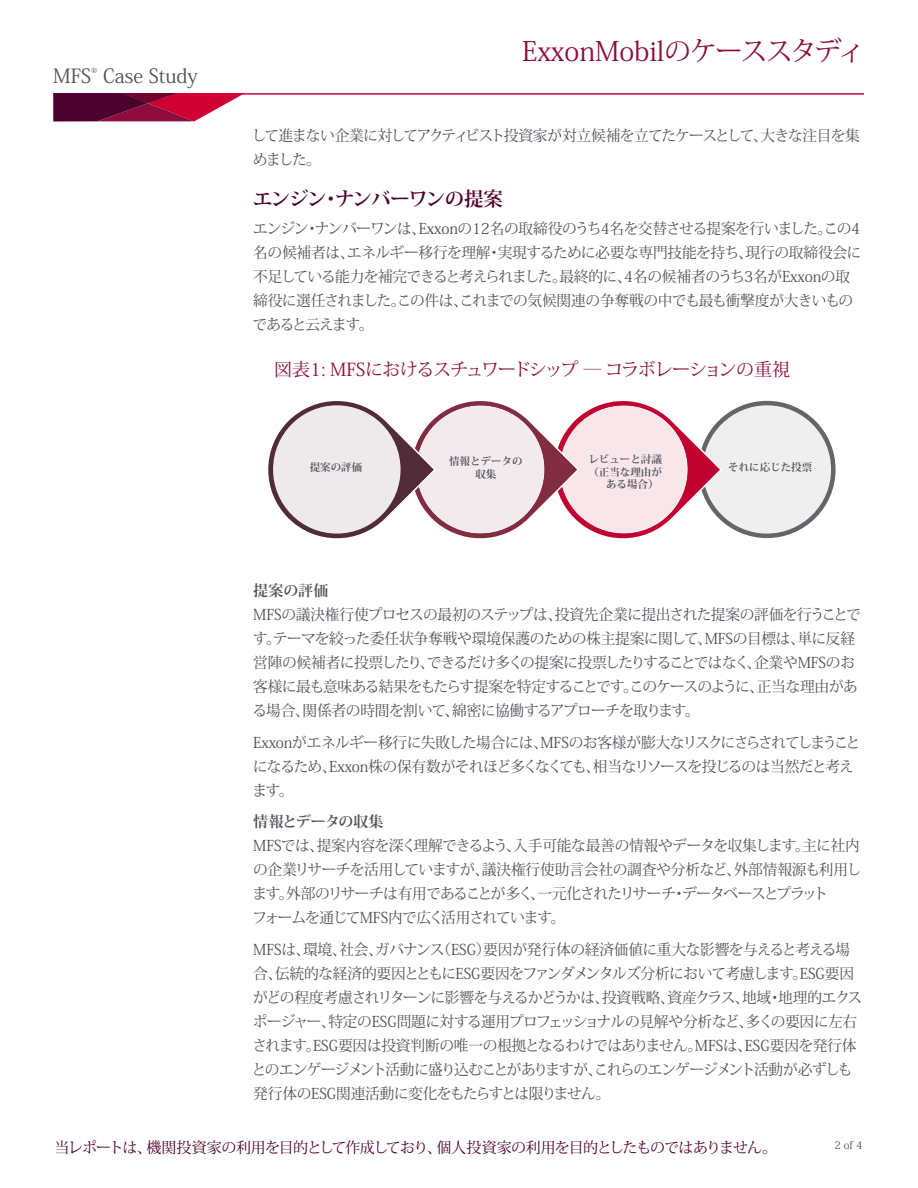
<style>
.page{position:relative;width:918px;height:1188px;background:#fff}
.page>*{position:absolute;margin:0;border:0;box-sizing:border-box;transform-origin:0 0}
.t1{font:27px "Koz Min Pr 6 N";color:#8e0d3d}
.t2{font:700 19.5px "Koz Min Pr 6 N";letter-spacing:-.07em;color:#4c002c}
.t3{font:19.5px "Koz Min Pr 6 N";letter-spacing:-.005em;color:#4e5059}
.t4{font:18px "Koz Min Pro";letter-spacing:-.07em;color:#8e0d3d}
.t5{font:15px/24px "Koz Min Pr 6 N";letter-spacing:-.04em;color:#4e5059}
.t6{font:15px "Koz Min Pr 6 N";letter-spacing:-.055em;color:#4c002c}
.t7{font:15px/24px "Koz Min Pr 6 N";letter-spacing:-.06em;color:#4e5059}
.t8{font:700 15px "Koz Min Pr 6 N";letter-spacing:-.035em;color:#4e5059}
.t9{font:700 15px "Koz Min Pr 6 N";letter-spacing:-.01em;color:#4e5059}
.t10{font:700 10.5px/12.6px "Koz Min Pr 6 N";color:#4e5059;text-align:center}
.t11{font:10.5px "Koz Min Pr 6 N";color:#4e5059}
.t12{font:8.25px "Koz Min Pr 6 N";color:#4e5059}
</style>
<div class="page">
<hr style="left:53px;top:93px;width:811px;height:2px;background:#d10034">
<svg style="left:53px;top:93px;width:192px;height:29px"></svg>
<svg style="left:698px;top:400px;width:138px;height:139px"></svg>
<div style="left:702px;top:405px;width:130px;height:129px;background:#efeff0;border-radius:50%"></div>
<svg style="left:268px;top:401px;width:455px;height:138px"></svg>
<div style="left:272px;top:405px;width:129px;height:129px;background:#eeeaeb;border-radius:50%"></div>
<h2 class="t3" style="left:53px;top:65px;width:39px">MFS</h2>
<p class="t12" style="left:91px;top:67px;width:8px">®</p>
<h2 class="t3" style="left:103px;top:65px;width:96px">Case Study</h2>
<h1 class="t1" style="left:522px;top:36px;width:344px">ExxonMobilのケーススタディ</h1>
<p class="t7" style="left:252px;top:124px;width:609px">して進まない企業に対してアクティビスト投資家が対立候補を立てたケースとして、大きな注目を集めました。</p>
<h2 class="t2" style="left:253px;top:188px;width:251px">エンジン・ナンバーワンの提案</h2>
<p class="t5" style="left:253px;top:217px;width:611px">エンジン・ナンバーワンは、Exxonの12名の取締役のうち4名を交替させる提案を行いました。この4名の候補者は、エネルギー移行を理解・実現するために必要な専門技能を持ち、現行の取締役会に不足している能力を補完できると考えられました。最終的に、4名の候補者のうち3名がExxonの取締役に選任されました。この件は、これまでの気候関連の争奪戦の中でも最も衝撃度が大きいものであると云えます。</p>
<p class="t4" style="left:274px;top:357px;width:517px">図表1: MFSにおけるスチュワードシップ ― コラボレーションの重視</p>
<p class="t10" style="left:310px;top:461px;width:54px">提案の評価</p>
<p class="t10" style="left:449px;top:455px;width:75px">情報とデータの収集</p>
<p class="t10" style="left:588px;top:453px;width:75px">レビューと討議</p>
<p class="t10" style="left:588px;top:466px;width:75px">（正当な理由が</p>
<p class="t10" style="left:606px;top:478px;width:54px">ある場合）</p>
<p class="t10" style="left:728px;top:461px;width:86px">それに応じた投票</p>
<p class="t9" style="left:253px;top:582px;width:77px">提案の評価</p>
<p class="t5" style="left:252px;top:603px;width:610px">MFSの議決権行使プロセスの最初のステップは、投資先企業に提出された提案の評価を行うことです。テーマを絞った委任状争奪戦や環境保護のための株主提案に関して、MFSの目標は、単に反経営陣の候補者に投票したり、できるだけ多くの提案に投票したりすることではなく、企業やMFSのお客様に最も意味ある結果をもたらす提案を特定することです。このケースのように、正当な理由がある場合、関係者の時間を割いて、綿密に協働するアプローチを取ります。</p>
<p class="t5" style="left:252px;top:731px;width:609px">Exxonがエネルギー移行に失敗した場合には、MFSのお客様が膨大なリスクにさらされてしまうことになるため、Exxon株の保有数がそれほど多くなくても、相当なリソースを投じるのは当然だと考えます。</p>
<p class="t8" style="left:253px;top:813px;width:132px">情報とデータの収集</p>
<p class="t5" style="left:252px;top:834px;width:611px">MFSでは、提案内容を深く理解できるよう、入手可能な最善の情報やデータを収集します。主に社内の企業リサーチを活用していますが、議決権行使助言会社の調査や分析など、外部情報源も利用します。外部のリサーチは有用であることが多く、一元化されたリサーチ・データベースとプラット<br>フォームを通じてMFS内で広く活用されています。</p>
<p class="t5" style="left:252px;top:938px;width:612px">MFSは、環境、社会、ガバナンス（ESG）要因が発行体の経済価値に重大な影響を与えると考える場合、伝統的な経済的要因とともにESG要因をファンダメンタルズ分析において考慮します。ESG要因がどの程度考慮されリターンに影響を与えるかどうかは、投資戦略、資産クラス、地域・地理的エクスポージャー、特定のESG問題に対する運用プロフェッショナルの見解や分析など、多くの要因に左右されます。ESG要因は投資判断の唯一の根拠となるわけではありません。MFSは、ESG要因を発行体とのエンゲージメント活動に盛り込むことがありますが、これらのエンゲージメント活動が必ずしも発行体のESG関連活動に変化をもたらすとは限りません。</p>
<p class="t6" style="left:54px;top:1139px;width:724px">当レポートは、機関投資家の利用を目的として作成しており、個人投資家の利用を目的としたものではありません。</p>
<p class="t11" style="left:834px;top:1139px;width:30px">2 of 4</p>
</div>
